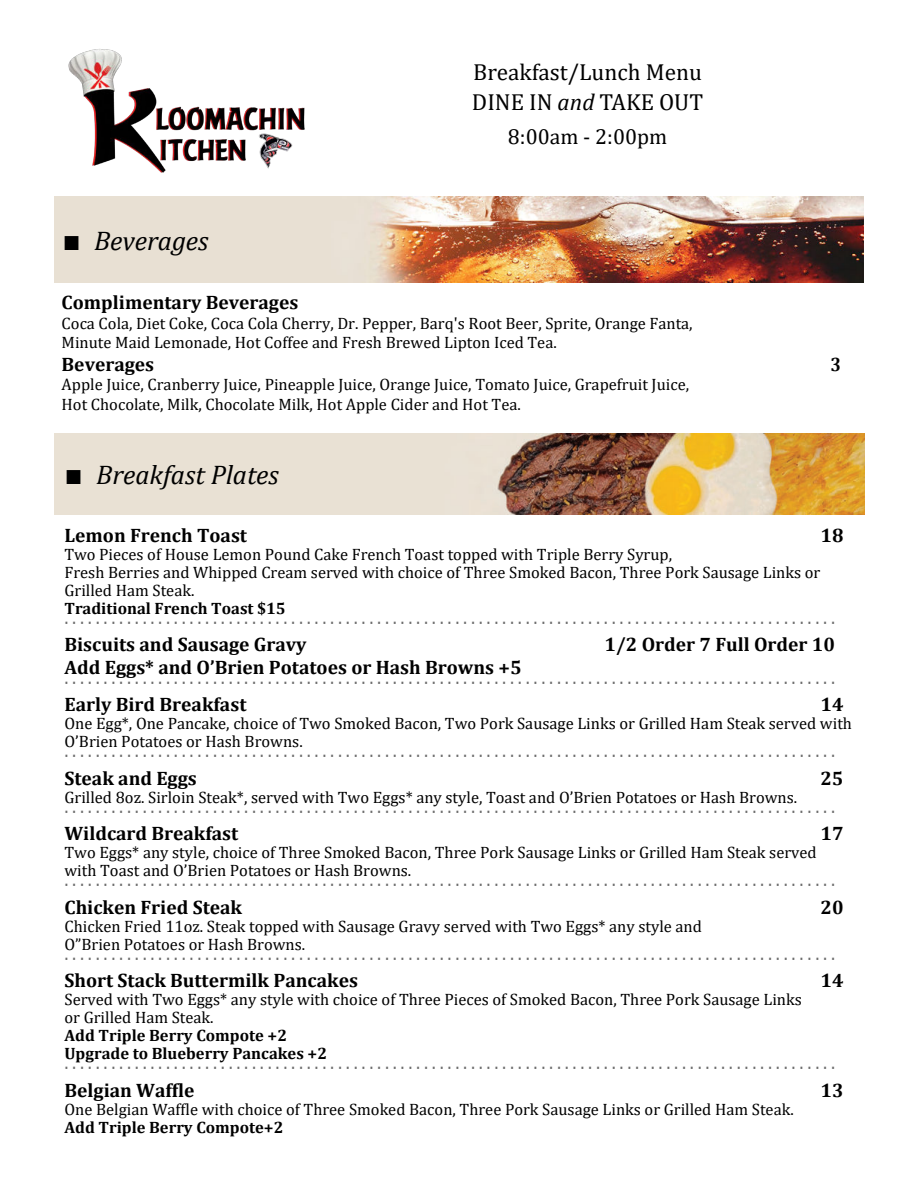
<style>
.page{position:relative;width:918px;height:1188px;background:#fff}
.page>*{position:absolute;margin:0;border:0;box-sizing:border-box;transform-origin:0 0}
.t1{font:italic 27px "Cambria";color:#000}
.t2{font:23.25px/30.2px "Cambria";color:#000}
.t3{font:21.75px "Cambria";color:#000}
.t4{font:700 19.5px "Cambria";color:#000}
.t5{font:700 19.5px "Cambria";color:#000;scale:.93 1}
.t6{font:18px "Cambria";color:#6b6b6b;scale:.93 1}
.t7{font:16.5px/18px "Cambria";color:#000}
.t8{font:700 16.5px/18px "Cambria";color:#000}
.s1{font-style:normal}
.s2{font-style:italic}
</style>
<div class="page">
<img style="left:55px;top:433px;width:810px;height:81px">
<img style="left:68px;top:49px;width:237px;height:124px">
<img style="left:54px;top:197px;width:810px;height:86px">
<h1 class="t1" style="left:61px;top:228px;width:149px"><span class="s1">∎</span> Beverages</h1>
<h2 class="t2" style="left:472px;top:59px;width:233px">Breakfast/Lunch Menu<br>DINE IN <span class="s2">and</span> TAKE OUT</h2>
<h3 class="t3" style="left:508px;top:129px;width:161px">8:00am - 2:00pm</h3>
<p class="t4" style="left:62px;top:294px;width:238px">Complimentary Beverages</p>
<p class="t7" style="left:62px;top:315px;width:633px;line-height:19.5px">Coca Cola, Diet Coke, Coca Cola Cherry, Dr. Pepper, Barq's Root Beer, Sprite, Orange Fanta,<br>Minute Maid Lemonade, Hot Coffee and Fresh Brewed Lipton Iced Tea.</p>
<p class="t4" style="left:62px;top:356px;width:94px">Beverages</p>
<p class="t5" style="left:831px;top:356px;width:13px">3</p>
<p class="t7" style="left:62px;top:376px;width:629px;line-height:19.5px">Apple Juice, Cranberry Juice, Pineapple Juice, Orange Juice, Tomato Juice, Grapefruit Juice,<br>Hot Chocolate, Milk, Chocolate Milk, Hot Apple Cider and Hot Tea.</p>
<h1 class="t1" style="left:63px;top:462px;width:217px"><span class="s1">∎</span> Breakfast Plates</h1>
<p class="t4" style="left:64px;top:527px;width:184px">Lemon French Toast</p>
<p class="t4" style="left:820px;top:527px;width:25px">18</p>
<p class="t7" style="left:64px;top:547px;width:757px">Two Pieces of House Lemon Pound Cake French Toast topped with Triple Berry Syrup,<br>Fresh Berries and Whipped Cream served with choice of Three Smoked Bacon, Three Pork Sausage Links or<br>Grilled Ham Steak.</p>
<p class="t8" style="left:64px;top:600px;width:223px">Traditional French Toast $15</p>
<p class="t6" style="left:64px;top:612px;width:830px">· · · · · · · · · · · · · · · · · · · · · · · · · · · · · · · · · · · · · · · · · · · · · · · · · · · · · · · · · · · · · · · · · · · · · · · · · · · · · · · · · · · · · · · · · · · · · · · · · · ·</p>
<p class="t4" style="left:64px;top:637px;width:244px">Biscuits and Sausage Gravy</p>
<p class="t4" style="left:604px;top:637px;width:232px">1/2 Order 7 Full Order 10</p>
<p class="t4" style="left:65px;top:659px;width:459px">Add Eggs* and O’Brien Potatoes or Hash Browns +5</p>
<p class="t6" style="left:64px;top:672px;width:830px">· · · · · · · · · · · · · · · · · · · · · · · · · · · · · · · · · · · · · · · · · · · · · · · · · · · · · · · · · · · · · · · · · · · · · · · · · · · · · · · · · · · · · · · · · · · · · · · · · · ·</p>
<p class="t4" style="left:64px;top:697px;width:183px">Early Bird Breakfast</p>
<p class="t4" style="left:820px;top:697px;width:25px">14</p>
<p class="t7" style="left:64px;top:716px;width:789px">One Egg*, One Pancake, choice of Two Smoked Bacon, Two Pork Sausage Links or Grilled Ham Steak served with<br>O’Brien Potatoes or Hash Browns.</p>
<p class="t6" style="left:64px;top:745px;width:830px">· · · · · · · · · · · · · · · · · · · · · · · · · · · · · · · · · · · · · · · · · · · · · · · · · · · · · · · · · · · · · · · · · · · · · · · · · · · · · · · · · · · · · · · · · · · · · · · · · · ·</p>
<p class="t4" style="left:64px;top:770px;width:134px">Steak and Eggs</p>
<p class="t4" style="left:820px;top:770px;width:25px">25</p>
<p class="t7" style="left:64px;top:790px;width:734px">Grilled 8oz. Sirloin Steak*, served with Two Eggs* any style, Toast and O’Brien Potatoes or Hash Browns.</p>
<p class="t6" style="left:64px;top:801px;width:830px">· · · · · · · · · · · · · · · · · · · · · · · · · · · · · · · · · · · · · · · · · · · · · · · · · · · · · · · · · · · · · · · · · · · · · · · · · · · · · · · · · · · · · · · · · · · · · · · · · · ·</p>
<p class="t4" style="left:64px;top:826px;width:175px">Wildcard Breakfast</p>
<p class="t4" style="left:820px;top:826px;width:25px">17</p>
<p class="t7" style="left:64px;top:845px;width:754px">Two Eggs* any style, choice of Three Smoked Bacon, Three Pork Sausage Links or Grilled Ham Steak served with Toast and O’Brien Potatoes or Hash Browns.</p>
<p class="t6" style="left:64px;top:874px;width:830px">· · · · · · · · · · · · · · · · · · · · · · · · · · · · · · · · · · · · · · · · · · · · · · · · · · · · · · · · · · · · · · · · · · · · · · · · · · · · · · · · · · · · · · · · · · · · · · · · · · ·</p>
<p class="t4" style="left:64px;top:899px;width:179px">Chicken Fried Steak</p>
<p class="t4" style="left:820px;top:899px;width:25px">20</p>
<p class="t7" style="left:64px;top:919px;width:639px">Chicken Fried 11oz. Steak topped with Sausage Gravy served with Two Eggs* any style and<br>O”Brien Potatoes or Hash Browns.</p>
<p class="t6" style="left:64px;top:948px;width:830px">· · · · · · · · · · · · · · · · · · · · · · · · · · · · · · · · · · · · · · · · · · · · · · · · · · · · · · · · · · · · · · · · · · · · · · · · · · · · · · · · · · · · · · · · · · · · · · · · · · ·</p>
<p class="t4" style="left:64px;top:973px;width:295px">Short Stack Buttermilk Pancakes</p>
<p class="t4" style="left:820px;top:973px;width:25px">14</p>
<p class="t7" style="left:64px;top:992px;width:739px">Served with Two Eggs* any style with choice of Three Pieces of Smoked Bacon, Three Pork Sausage Links or Grilled Ham Steak.</p>
<p class="t8" style="left:64px;top:1028px;width:264px">Add Triple Berry Compote +2<br>Upgrade to Blueberry Pancakes +2</p>
<p class="t6" style="left:64px;top:1057px;width:830px">· · · · · · · · · · · · · · · · · · · · · · · · · · · · · · · · · · · · · · · · · · · · · · · · · · · · · · · · · · · · · · · · · · · · · · · · · · · · · · · · · · · · · · · · · · · · · · · · · · ·</p>
<p class="t4" style="left:64px;top:1076px;width:132px">Belgian Waffle</p>
<p class="t4" style="left:820px;top:1082px;width:25px">13</p>
<p class="t7" style="left:64px;top:1100px;width:731px">One Belgian Waffle with choice of Three Smoked Bacon, Three Pork Sausage Links or Grilled Ham Steak.</p>
<p class="t8" style="left:64px;top:1119px;width:220px">Add Triple Berry Compote+2</p>
</div>
